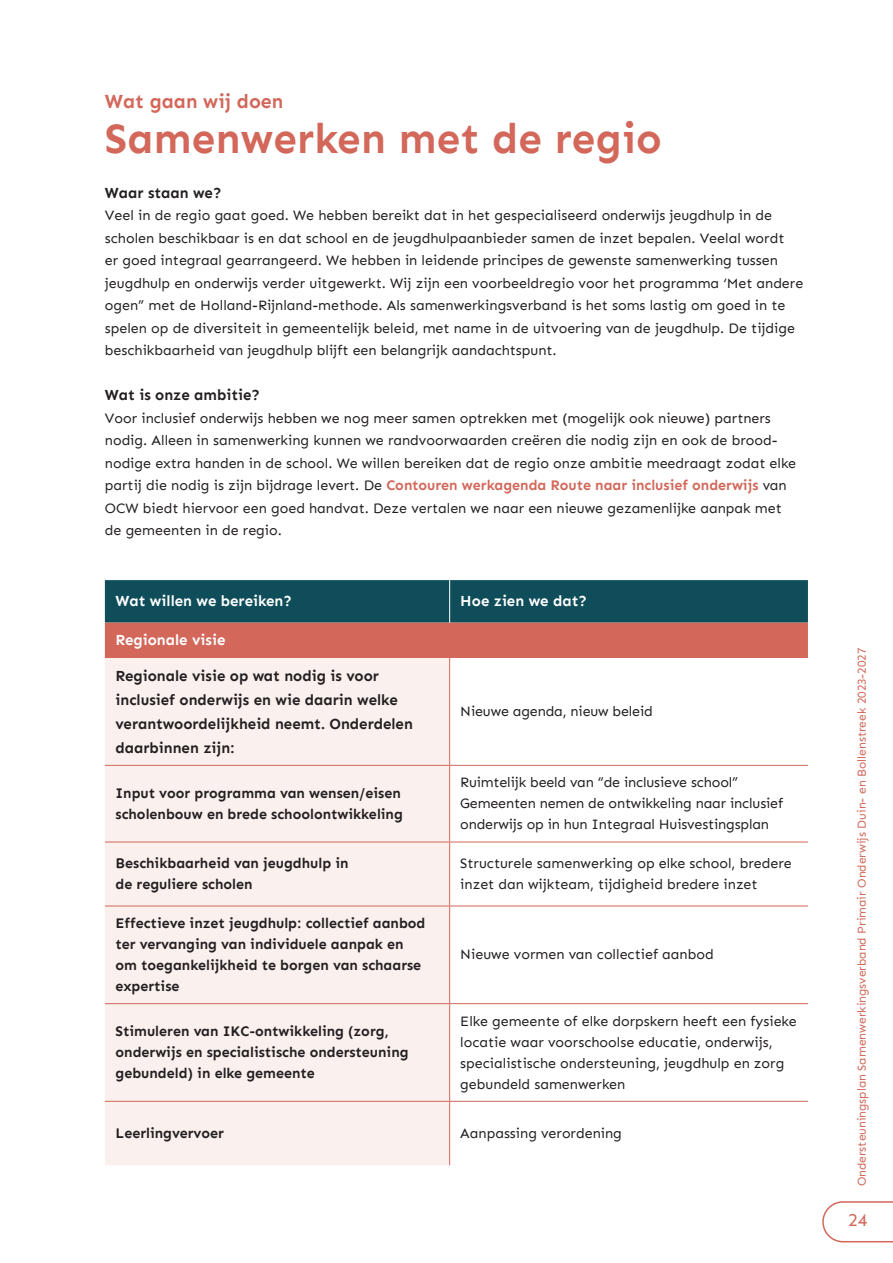
<style>
.page{position:relative;width:893px;height:1263px;background:#fff}
.page>*{position:absolute;margin:0;border:0;box-sizing:border-box;transform-origin:0 0}
.t1{font:700 42px "Sen";letter-spacing:.005em;color:#d2675a}
.t2{font:700 19.5px "Sen";color:#d2675a}
.t3{font:18px "Sen";color:#d2675a}
.t4{font:700 15px/24px "Sen";color:#231f20}
.t5{font:700 15px "Sen";color:#fff}
.t6{font:14.25px/22.5px "Sen";color:#231f20}
.t7{font:700 14.25px/21px "Sen";color:#231f20}
.t8{font:12px "Sen";color:#d2675a}
.s1{font-weight:700;color:#d2675a}
</style>
<div class="page">
<svg style="left:822px;top:1201px;width:71px;height:42px"></svg>
<svg style="left:105px;top:580px;width:703px;height:78px;background:#68595a"></svg>
<div style="left:105px;top:658px;width:344px;height:507px;background:#faf0ee"></div>
<hr style="left:449px;top:623px;width:1px;height:35px;background:#d2675a">
<hr style="left:449px;top:658px;width:1px;height:107px;background:#d2675a">
<hr style="left:105px;top:765px;width:345px;height:1px;background:#d2675a">
<hr style="left:449px;top:766px;width:1px;height:76px;background:#d2675a">
<hr style="left:450px;top:765px;width:358px;height:1px;background:#d2675a">
<hr style="left:105px;top:842px;width:345px;height:1px;background:#d2675a">
<hr style="left:449px;top:842px;width:1px;height:64px;background:#d2675a">
<hr style="left:450px;top:842px;width:358px;height:1px;background:#d2675a">
<hr style="left:105px;top:906px;width:345px;height:1px;background:#d2675a">
<hr style="left:449px;top:906px;width:1px;height:97px;background:#d2675a">
<hr style="left:450px;top:906px;width:358px;height:1px;background:#d2675a">
<hr style="left:105px;top:1003px;width:345px;height:1px;background:#d2675a">
<hr style="left:449px;top:1004px;width:1px;height:97px;background:#d2675a">
<hr style="left:450px;top:1003px;width:358px;height:1px;background:#d2675a">
<hr style="left:105px;top:1101px;width:345px;height:1px;background:#d2675a">
<hr style="left:449px;top:1102px;width:1px;height:63px;background:#d2675a">
<hr style="left:450px;top:1101px;width:358px;height:1px;background:#d2675a">
<hr style="left:449px;top:580px;width:1px;height:43px;background:#fff">
<h2 class="t2" style="left:105px;top:90px;width:180px">Wat gaan wij doen</h2>
<h1 class="t1" style="left:105px;top:114px;width:558px">Samenwerken met de regio</h1>
<p class="t4" style="left:105px;top:181px;width:118px">Waar staan we?</p>
<p class="t6" style="left:105px;top:204px;width:700px">Veel in de regio gaat goed. We hebben bereikt dat in het gespecialiseerd onderwijs jeugdhulp in de scholen beschikbaar is en dat school en de jeugdhulpaanbieder samen de inzet bepalen. Veelal wordt<br>er goed integraal gearrangeerd. We hebben in leidende principes de gewenste samenwerking tussen jeugdhulp en onderwijs verder uitgewerkt. Wij zijn een voorbeeldregio voor het programma ‘Met andere ogen” met de Holland-Rijnland-methode. Als samenwerkingsverband is het soms lastig om goed in te spelen op de diversiteit in gemeentelijk beleid, met name in de uitvoering van de jeugdhulp. De tijdige beschikbaarheid van jeugdhulp blijft een belangrijk aandachtspunt.</p>
<p class="t4" style="left:105px;top:383px;width:157px">Wat is onze ambitie?</p>
<p class="t6" style="left:105px;top:407px;width:693px">Voor inclusief onderwijs hebben we nog meer samen optrekken met (mogelijk ook nieuwe) partners nodig. Alleen in samenwerking kunnen we randvoorwaarden creëren die nodig zijn en ook de brood&shy;nodige extra handen in de school. We willen bereiken dat de regio onze ambitie meedraagt zodat elke partij die nodig is zijn bijdrage levert. De <span class="s1">Contouren werkagenda Route naar inclusief onderwijs</span> van OCW biedt hiervoor een goed handvat. Deze vertalen we naar een nieuwe gezamenlijke aanpak met de gemeenten in de regio.</p>
<p class="t5" style="left:116px;top:593px;width:178px">Wat willen we bereiken?</p>
<p class="t5" style="left:460px;top:593px;width:128px">Hoe zien we dat?</p>
<p class="t5" style="left:116px;top:632px;width:111px">Regionale visie</p>
<p class="t4" style="left:116px;top:664px;width:299px">Regionale visie op wat nodig is voor inclusief onderwijs en wie daarin welke verantwoordelijkheid neemt. Onderdelen daarbinnen zijn:</p>
<p class="t6" style="left:460px;top:700px;width:194px">Nieuwe agenda, nieuw beleid</p>
<p class="t7" style="left:116px;top:782px;width:289px">Input voor programma van wensen/eisen scholenbouw en brede schoolontwikkeling</p>
<p class="t6" style="left:460px;top:772px;width:324px;line-height:21px">Ruimtelijk beeld van “de inclusieve school”<br>Gemeenten nemen de ontwikkeling naar inclusief onderwijs op in hun Integraal Huisvestingsplan</p>
<p class="t7" style="left:116px;top:853px;width:235px">Beschikbaarheid van jeugdhulp in de reguliere scholen</p>
<p class="t6" style="left:460px;top:853px;width:333px;line-height:21px">Structurele samenwerking op elke school, bredere inzet dan wijkteam, tijdigheid bredere inzet</p>
<p class="t7" style="left:116px;top:913px;width:311px">Effectieve inzet jeugdhulp: collectief aanbod ter vervanging van individuele aanpak en om toegankelijkheid te borgen van schaarse expertise</p>
<p class="t6" style="left:460px;top:943px;width:255px">Nieuwe vormen van collectief aanbod</p>
<p class="t7" style="left:116px;top:1021px;width:295px">Stimuleren van IKC-ontwikkeling (zorg, onderwijs en specialistische ondersteuning gebundeld) in elke gemeente</p>
<p class="t6" style="left:460px;top:1010px;width:338px;line-height:21px">Elke gemeente of elke dorpskern heeft een fysieke locatie waar voorschoolse educatie, onderwijs, specialistische ondersteuning, jeugdhulp en zorg gebundeld samenwerken</p>
<p class="t7" style="left:116px;top:1123px;width:110px">Leerlingvervoer</p>
<p class="t6" style="left:460px;top:1122px;width:163px">Aanpassing verordening</p>
<p class="t8" style="left:855px;top:1186px;width:540px;rotate:-90deg">Ondersteuningsplan Samenwerkingsverband Primair Onderwijs Duin- en Bollenstreek 2023-2027</p>
<p class="t3" style="left:848px;top:1210px;width:21px">24</p>
</div>
